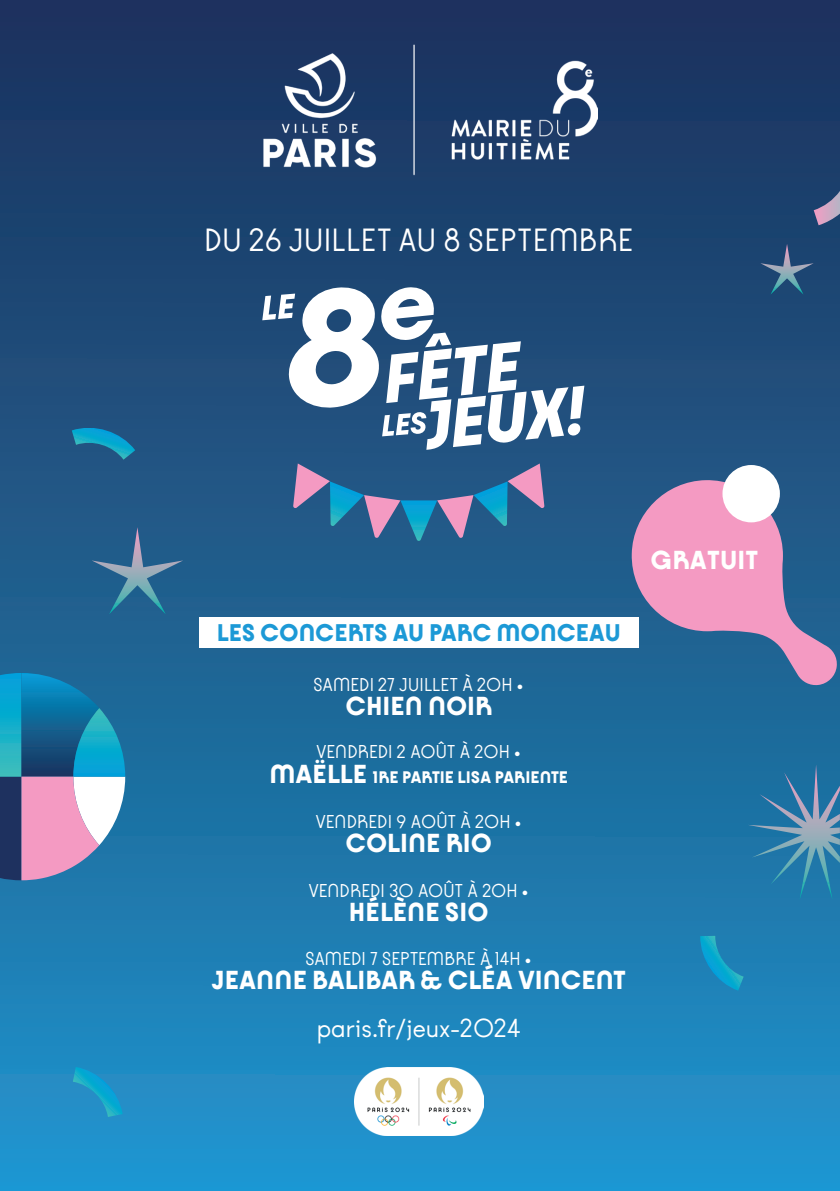
<style>
.page{position:relative;width:840px;height:1191px;background:#fff}
.page>*{position:absolute;margin:0;border:0;box-sizing:border-box;transform-origin:0 0}
.t1{font:34.6px "Kobe 1.1";letter-spacing:.01em;color:#fff}
.t2{font:900 28px "Kobe 1.1";color:#fff}
.t3{font:28px "Kobe 1.1";color:#fff}
.t4{font:900 25.8px "Kobe 1.1";color:#1c99d6}
.t5{font:20px "Kobe 1.1";letter-spacing:-.005em;color:#fff}
.t6{font:900 18px "Kobe 1.1";letter-spacing:-.005em;color:#fff}
.s1{font-size:28px}
</style>
<div class="page">
<div style="left:0;top:0;width:839px;height:1191px;background:linear-gradient(to bottom,#1d2e58,#2094cb)"></div>
<svg style="left:760px;top:244px;width:53px;height:50px;background:#33597f"></svg>
<svg style="left:813px;top:191px;width:26px;height:34px"></svg>
<svg style="left:293px;top:463px;width:251px;height:78px;background:#416c99"></svg>
<svg style="left:55px;top:428px;width:95px;height:48px;background:#1d6591"></svg>
<svg style="left:692px;top:920px;width:67px;height:82px;background:#1b86b9"></svg>
<svg style="left:57px;top:1057px;width:75px;height:75px;background:#1e92c7"></svg>
<svg style="left:747px;top:764px;width:92px;height:136px;background:#367fa9"></svg>
<svg style="left:92px;top:527px;width:91px;height:87px;background:#346b93"></svg>
<svg style="left:0;top:673px;width:125px;height:207px;background:#5f89b0"></svg>
<img style="left:354px;top:1067px;width:129px;height:68px">
<div style="left:199px;top:617px;width:438px;height:31px;background:#fff"></div>
<svg style="left:630px;top:479px;width:207px;height:207px;background:#8c7ea9"></svg>
<div style="left:722px;top:465px;width:57px;height:57px;background:#fff;border-radius:50%"></div>
<svg style="left:262px;top:286px;width:322px;height:164px"></svg>
<img style="left:240px;top:28px;width:357px;height:156px">
<h1 class="t1" style="left:204px;top:221px;width:430px">DU 26 JUILLET AU 8 SEPTEMBRE</h1>
<p class="t4" style="left:217px;top:618px;width:405px">LES CONCERTS AU PARC MONCEAU</p>
<p class="t5" style="left:313px;top:673px;width:212px">SAMEDI 27 JUILLET À 20H •</p>
<h2 class="t2" style="left:345px;top:690px;width:148px">CHIEN NOIR</h2>
<p class="t5" style="left:316px;top:740px;width:207px">VENDREDI 2 AOÛT À 20H •</p>
<p class="t6" style="left:269px;top:767px;width:300px"><span class="s1">MAËLLE</span> 1RE PARTIE LISA PARIENTE</p>
<p class="t5" style="left:315px;top:810px;width:208px">VENDREDI 9 AOÛT À 20H •</p>
<h2 class="t2" style="left:345px;top:827px;width:148px">COLINE RIO</h2>
<p class="t5" style="left:308px;top:879px;width:222px">VENDREDI 30 AOÛT À 20H •</p>
<h2 class="t2" style="left:349px;top:895px;width:141px">HÉLÈNE SIO</h2>
<p class="t5" style="left:305px;top:947px;width:228px">SAMEDI 7 SEPTEMBRE À 14H •</p>
<h2 class="t2" style="left:212px;top:964px;width:415px">JEANNE BALIBAR &amp; CLÉA VINCENT</h2>
<h2 class="t3" style="left:316px;top:1012px;width:205px">paris.fr/jeux-2024</h2>
<h2 class="t2" style="left:650px;top:544px;width:109px">GRATUIT</h2>
</div>
